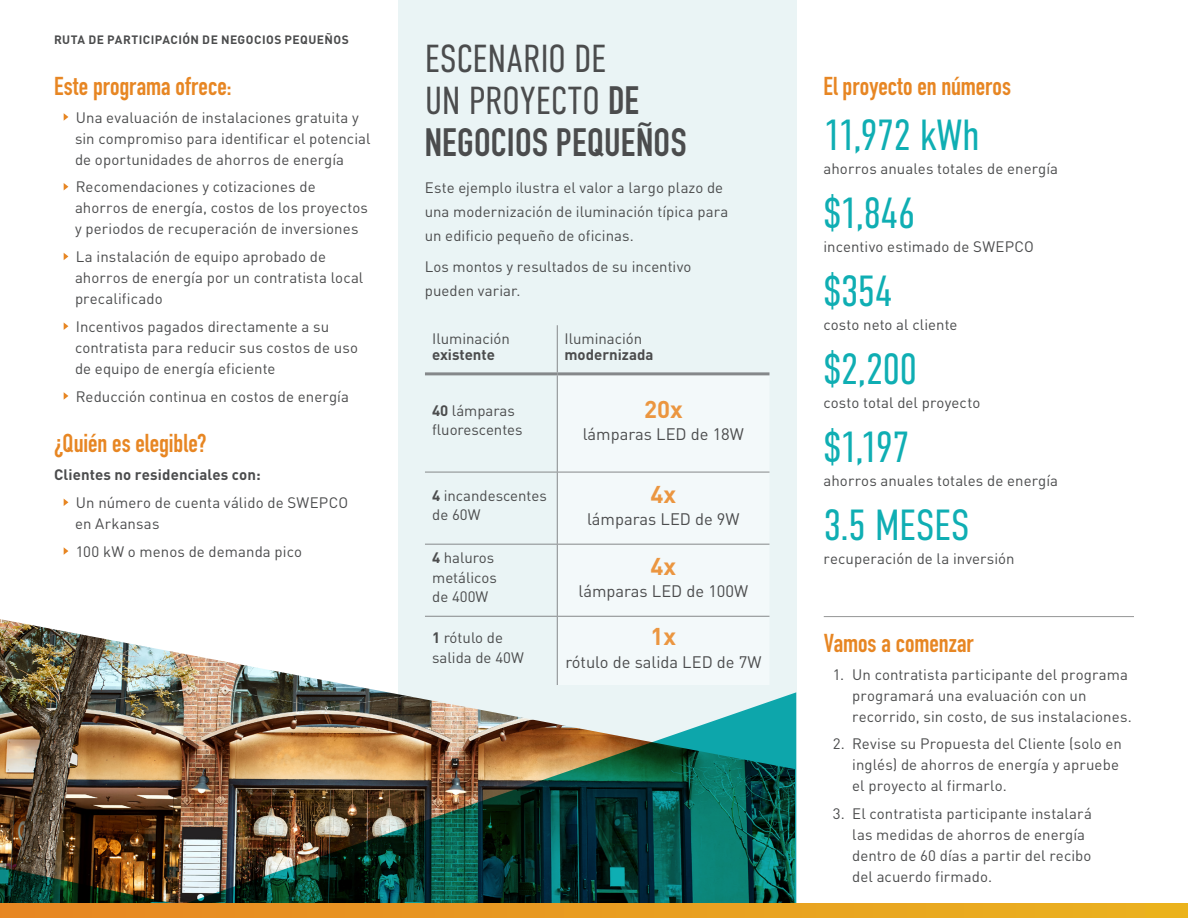
<style>
.page{position:relative;width:1188px;height:918px;background:#fff}
.page>*{position:absolute;margin:0;border:0;box-sizing:border-box;transform-origin:0 0}
.t1{font:300 43.5px "DIN Condensed";letter-spacing:-.02em;color:#0faeb3}
.t2{font:300 39px/42px "DIN Condensed";letter-spacing:-.005em;color:#4b4c4d}
.t3{font:700 25.5px "DIN Condensed";color:#e78623}
.t4{font:700 24px "DINOT";color:#eb9640}
.t5{font:16.5px "DINOT";color:#4b4c4d}
.t6{font:15px/21px "DINOT";letter-spacing:.005em;color:#4b4c4d}
.t7{font:700 15px "DINOT";letter-spacing:.01em;color:#4b4c4d}
.t8{font:700 12px "DINOT";letter-spacing:.035em;color:#4b4c4d}
.s1{font-weight:700}
</style>
<div class="page">
<div style="left:398px;top:0;width:398px;height:910px;background:#eaf4f5"></div>
<svg style="left:64px;top:113px;width:4px;height:8px"></svg>
<svg style="left:64px;top:183px;width:4px;height:7px"></svg>
<svg style="left:64px;top:253px;width:4px;height:7px"></svg>
<svg style="left:64px;top:323px;width:4px;height:7px"></svg>
<svg style="left:64px;top:392px;width:4px;height:8px"></svg>
<svg style="left:64px;top:499px;width:4px;height:7px"></svg>
<svg style="left:64px;top:547px;width:4px;height:8px"></svg>
<hr style="left:824px;top:616px;width:310px;height:1px;background:#959697">
<div style="left:558px;top:374px;width:212px;height:243px;background:#f3f9fa"></div>
<hr style="left:425px;top:472px;width:132px;height:1px;background:#85888a">
<hr style="left:425px;top:544px;width:132px;height:1px;background:#85888a">
<hr style="left:557px;top:325px;width:1px;height:47px;background:#85888a">
<hr style="left:557px;top:375px;width:1px;height:97px;background:#85888a">
<hr style="left:557px;top:472px;width:212px;height:1px;background:#85888a">
<hr style="left:557px;top:472px;width:1px;height:72px;background:#85888a">
<hr style="left:557px;top:544px;width:212px;height:1px;background:#85888a">
<hr style="left:557px;top:545px;width:1px;height:71px;background:#85888a">
<hr style="left:557px;top:617px;width:1px;height:68px;background:#85888a">
<hr style="left:425px;top:372px;width:132px;height:3px;background:#85888a">
<hr style="left:557px;top:372px;width:212px;height:3px;background:#85888a">
<hr style="left:425px;top:616px;width:132px;height:1px;background:#85888a">
<hr style="left:557px;top:616px;width:212px;height:1px;background:#85888a">
<img style="left:0;top:619px;width:558px;height:73px">
<img style="left:0;top:692px;width:796px;height:211px">
<svg style="left:0;top:903px;width:1188px;height:15px"></svg>
<p class="t8" style="left:54px;top:31px;width:296px">RUTA DE PARTICIPACIÓN DE NEGOCIOS PEQUEÑOS</p>
<p class="t3" style="left:54px;top:69px;width:179px">Este programa ofrece:</p>
<p class="t6" style="left:75px;top:106px;width:297px">Una evaluación de instalaciones gratuita y sin compromiso para identificar el potencial de oportunidades de ahorros de energía</p>
<p class="t6" style="left:75px;top:176px;width:294px">Recomendaciones y cotizaciones de ahorros de energía, costos de los proyectos y periodos de recuperación de inversiones</p>
<p class="t6" style="left:75px;top:246px;width:290px">La instalación de equipo aprobado de ahorros de energía por un contratista local precalificado</p>
<p class="t6" style="left:75px;top:316px;width:284px">Incentivos pagados directamente a su contratista para reducir sus costos de uso de equipo de energía eficiente</p>
<p class="t6" style="left:76px;top:385px;width:275px">Reducción continua en costos de energía</p>
<p class="t3" style="left:54px;top:426px;width:154px">¿Quién es elegible?</p>
<p class="t7" style="left:54px;top:465px;width:208px">Clientes no residenciales con:</p>
<p class="t6" style="left:75px;top:492px;width:275px">Un número de cuenta válido de SWEPCO en Arkansas</p>
<p class="t6" style="left:76px;top:541px;width:228px">100 kW o menos de demanda pico</p>
<p class="t2" style="left:425px;top:38px;width:263px">ESCENARIO DE<br>UN PROYECTO <span class="s1">DE<br>NEGOCIOS PEQUEÑOS</span></p>
<p class="t6" style="left:425px;top:176px;width:305px;line-height:24px">Este ejemplo ilustra el valor a largo plazo de una modernización de iluminación típica para un edificio pequeño de oficinas.</p>
<p class="t6" style="left:425px;top:254px;width:268px;line-height:24px">Los montos y resultados de su incentivo pueden variar.</p>
<p class="t6" style="left:432px;top:330px;width:79px;line-height:16.5px">Iluminación <span class="s1">existente</span></p>
<p class="t6" style="left:564px;top:330px;width:91px;line-height:16.5px">Iluminación <span class="s1">modernizada</span></p>
<p class="t6" style="left:432px;top:400px;width:92px;line-height:19.5px"><span class="s1">40</span> lámparas fluorescentes</p>
<p class="t4" style="left:644px;top:393px;width:40px">20x</p>
<p class="t5" style="left:583px;top:424px;width:163px">lámparas LED de 18W</p>
<p class="t6" style="left:432px;top:485px;width:116px;line-height:19.5px"><span class="s1">4</span> incandescentes de 60W</p>
<p class="t4" style="left:651px;top:478px;width:27px">4x</p>
<p class="t5" style="left:587px;top:509px;width:154px">lámparas LED de 9W</p>
<p class="t6" style="left:432px;top:548px;width:66px;line-height:19.5px"><span class="s1">4</span> haluros metálicos de 400W</p>
<p class="t4" style="left:651px;top:550px;width:27px">4x</p>
<p class="t5" style="left:578px;top:581px;width:171px">lámparas LED de 100W</p>
<p class="t6" style="left:432px;top:628px;width:93px;line-height:19.5px"><span class="s1">1</span> rótulo de salida de 40W</p>
<p class="t4" style="left:651px;top:621px;width:27px">1x</p>
<p class="t5" style="left:565px;top:652px;width:198px">rótulo de salida LED de 7W</p>
<p class="t3" style="left:824px;top:69px;width:189px">El proyecto en números</p>
<p class="t1" style="left:824px;top:111px;width:158px">11,972 kWh</p>
<p class="t6" style="left:824px;top:157px;width:236px">ahorros anuales totales de energía</p>
<p class="t1" style="left:824px;top:189px;width:94px">$1,846</p>
<p class="t6" style="left:824px;top:235px;width:212px">incentivo estimado de SWEPCO</p>
<p class="t1" style="left:824px;top:267px;width:71px">$354</p>
<p class="t6" style="left:824px;top:313px;width:136px">costo neto al cliente</p>
<p class="t1" style="left:824px;top:345px;width:95px">$2,200</p>
<p class="t6" style="left:824px;top:391px;width:158px">costo total del proyecto</p>
<p class="t1" style="left:824px;top:423px;width:88px">$1,197</p>
<p class="t6" style="left:824px;top:469px;width:236px">ahorros anuales totales de energía</p>
<p class="t1" style="left:824px;top:501px;width:148px">3.5 MESES</p>
<p class="t6" style="left:824px;top:547px;width:193px">recuperación de la inversión</p>
<p class="t3" style="left:824px;top:626px;width:151px">Vamos a comenzar</p>
<p class="t6" style="left:852px;top:663px;width:281px;text-indent:-20px">1. Un contratista participante del programa programará una evaluación con un recorrido, sin costo, de sus instalaciones.</p>
<p class="t6" style="left:852px;top:733px;width:271px;text-indent:-20px">2. Revise su Propuesta del Cliente (solo en inglés) de ahorros de energía y apruebe el proyecto al firmarlo.</p>
<p class="t6" style="left:852px;top:803px;width:241px;text-indent:-20px">3. El contratista participante instalará las medidas de ahorros de energía dentro de 60 días a partir del recibo del acuerdo firmado.</p>
</div>
